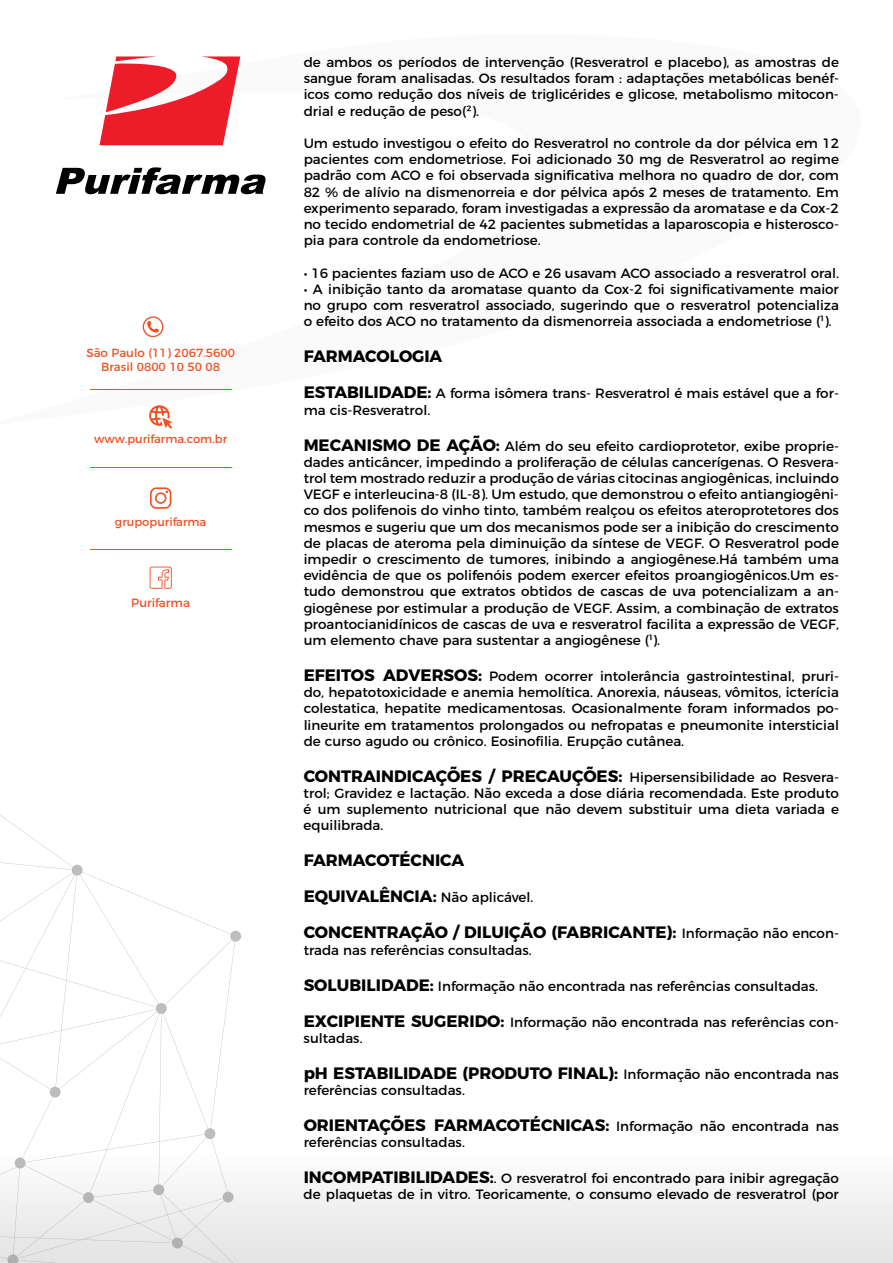
<style>
.page{position:relative;width:893px;height:1263px;background:#fff}
.page>*{position:absolute;margin:0;border:0;box-sizing:border-box;transform-origin:0 0}
.t1{font:700 16.5px/36px "Montserrat";color:#000}
.t2{font:13.5px/16.2px "Montserrat";color:#000;text-align:justify}
.t3{font:12px "Montserrat";color:#ef5024}
.t4{font:11.85px/14.4px "Montserrat";color:#ef5024;text-align:center}
.t5{font:11.55px "Montserrat";color:#ef5024}
.s1{font-weight:700;font-size:16.5px}
.s2{font-weight:400;font-size:13.5px}
</style>
<div class="page">
<svg style="left:0;top:815px;width:241px;height:336px"></svg>
<div style="left:0;top:1151px;width:893px;height:112px;background:linear-gradient(to bottom,#fdfdfd,#e2e2e3)"></div>
<svg style="left:150px;top:487px;width:21px;height:22px"></svg>
<svg style="left:150px;top:567px;width:22px;height:22px"></svg>
<hr style="left:90px;top:389px;width:141px;height:1px;background:#ef5024">
<hr style="left:90px;top:467px;width:141px;height:1px;background:#ef5024">
<hr style="left:90px;top:549px;width:141px;height:1px;background:#ef5024">
<svg style="left:100px;top:56px;width:140px;height:89px"></svg>
<svg style="left:56px;top:167px;width:210px;height:27px"></svg>
<svg style="left:143px;top:316px;width:20px;height:21px"></svg>
<svg style="left:149px;top:405px;width:23px;height:24px"></svg>
<p class="t4" style="left:86px;top:344px;width:150px">São Paulo (11) 2067.5600<br>Brasil 0800 10 50 08</p>
<p class="t5" style="left:94px;top:430px;width:135px">www.purifarma.com.br</p>
<p class="t5" style="left:115px;top:513px;width:93px">grupopurifarma</p>
<p class="t3" style="left:131px;top:593px;width:60px">Purifarma</p>
<p class="t2" style="left:304px;top:53px;width:537px">de ambos os períodos de intervenção (Resveratrol e placebo), as amostras de sangue foram analisadas. Os resultados foram : adaptações metabólicas benéf&shy;icos como redução dos níveis de triglicérides e glicose, metabolismo mitocon&shy;drial e redução de peso(²).</p>
<p class="t2" style="left:304px;top:134px;width:537px">Um estudo investigou o efeito do Resveratrol no controle da dor pélvica em 12 pacientes com endometriose. Foi adicionado 30 mg de Resveratrol ao regime padrão com ACO e foi observada significativa melhora no quadro de dor, com 82 % de alívio na dismenorreia e dor pélvica após 2 meses de tratamento. Em experimento separado, foram investigadas a expressão da aromatase e da Cox-2 no tecido endometrial de 42 pacientes submetidas a laparoscopia e histerosco&shy;pia para controle da endometriose.</p>
<p class="t2" style="left:304px;top:264px;width:537px">• 16 pacientes faziam uso de ACO e 26 usavam ACO associado a resveratrol oral.</p>
<p class="t2" style="left:304px;top:280px;width:537px">• A inibição tanto da aromatase quanto da Cox-2 foi significativamente maior no grupo com resveratrol associado, sugerindo que o resveratrol potencializa o efeito dos ACO no tratamento da dismenorreia associada a endometriose (¹).</p>
<p class="t1" style="left:304px;top:337px;width:140px">FARMACOLOGIA</p>
<p class="t2" style="left:304px;top:384px;width:537px"><span class="s1">ESTABILIDADE:</span> A forma isômera trans- Resveratrol é mais estável que a for&shy;ma cis-Resveratrol.</p>
<p class="t2" style="left:304px;top:436px;width:537px"><span class="s1">MECANISMO DE AÇÃO:</span> Além do seu efeito cardioprotetor, exibe proprie&shy;dades anticâncer, impedindo a proliferação de células cancerígenas. O Resvera&shy;trol tem mostrado reduzir a produção de várias citocinas angiogênicas, incluindo VEGF e interleucina-8 (IL-8). Um estudo, que demonstrou o efeito antiangiogêni&shy;co dos polifenois do vinho tinto, também realçou os efeitos ateroprotetores dos mesmos e sugeriu que um dos mecanismos pode ser a inibição do crescimento de placas de ateroma pela diminuição da síntese de VEGF. O Resveratrol pode impedir o crescimento de tumores, inibindo a angiogênese.Há também uma evidência de que os polifenóis podem exercer efeitos proangiogênicos.Um es&shy;tudo demonstrou que extratos obtidos de cascas de uva potencializam a an&shy;giogênese por estimular a produção de VEGF. Assim, a combinação de extratos proantocianidínicos de cascas de uva e resveratrol facilita a expressão de VEGF, um elemento chave para sustentar a angiogênese (¹).</p>
<p class="t2" style="left:304px;top:667px;width:537px"><span class="s1">EFEITOS ADVERSOS:</span> Podem ocorrer intolerância gastrointestinal, pruri&shy;do, hepatotoxicidade e anemia hemolítica. Anorexia, náuseas, vômitos, icterícia colestatica, hepatite medicamentosas. Ocasionalmente foram informados po&shy;lineurite em tratamentos prolongados ou nefropatas e pneumonite intersticial de curso agudo ou crônico. Eosinofilia. Erupção cutânea.</p>
<p class="t1" style="left:304px;top:757px;width:537px">CONTRAINDICAÇÕES / PRECAUÇÕES: <span class="s2">Hipersensibilidade ao Resvera-</span></p>
<p class="t2" style="left:304px;top:784px;width:537px">trol; Gravidez e lactação. Não exceda a dose diária recomendada. Este produto é um suplemento nutricional que não devem substituir uma dieta variada e equilibrada.</p>
<p class="t1" style="left:304px;top:841px;width:537px">FARMACOTÉCNICA<br>EQUIVALÊNCIA: <span class="s2">Não aplicável.<br></span>CONCENTRAÇÃO / DILUIÇÃO (FABRICANTE): <span class="s2">Informação não encon-</span></p>
<p class="t2" style="left:304px;top:940px;width:230px">trada nas referências consultadas.</p>
<p class="t2" style="left:304px;top:976px;width:516px"><span class="s1">SOLUBILIDADE:</span> Informação não encontrada nas referências consultadas.</p>
<p class="t2" style="left:304px;top:1012px;width:537px"><span class="s1">EXCIPIENTE SUGERIDO:</span> Informação não encontrada nas referências con&shy;sultadas.</p>
<p class="t1" style="left:304px;top:1054px;width:537px">pH ESTABILIDADE (PRODUTO FINAL): <span class="s2">Informação não encontrada nas</span></p>
<p class="t2" style="left:304px;top:1081px;width:163px">referências consultadas.</p>
<p class="t1" style="left:304px;top:1106px;width:537px">ORIENTAÇÕES FARMACOTÉCNICAS: <span class="s2">Informação não encontrada nas</span></p>
<p class="t2" style="left:304px;top:1133px;width:163px">referências consultadas.</p>
<p class="t2" style="left:304px;top:1169px;width:537px"><span class="s1">INCOMPATIBILIDADES:</span>. O resveratrol foi encontrado para inibir agregação de plaquetas de in vitro. Teoricamente, o consumo elevado de resveratrol (por</p>
</div>
